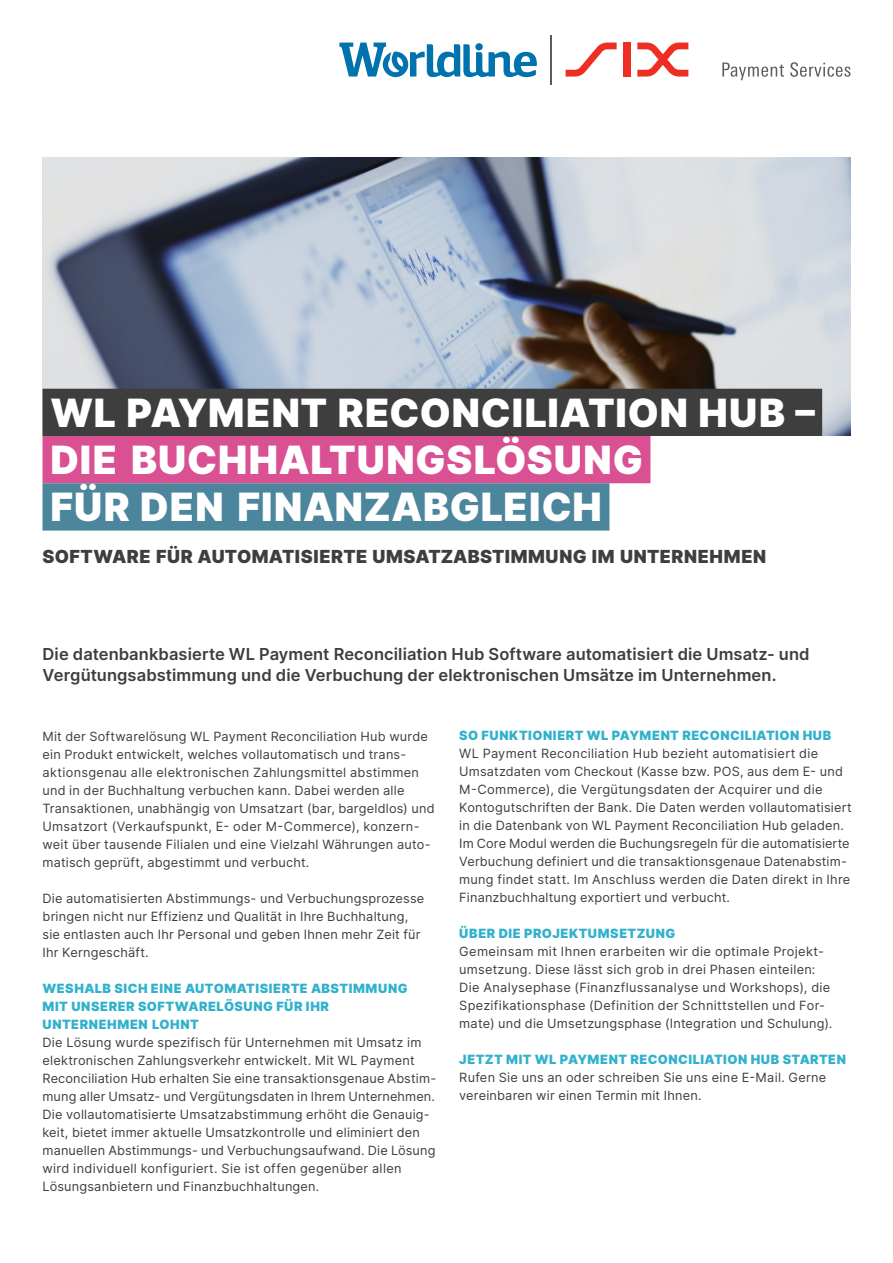
<style>
.page{position:relative;width:893px;height:1263px;background:#fff}
.page>*{position:absolute;margin:0;border:0;box-sizing:border-box;transform-origin:0 0}
.t1{font:900 39px/47.2px "Inter";letter-spacing:.025em;color:#fff}
.t2{font:900 18px "Inter";letter-spacing:.025em;color:#3e3e3f}
.t3{font:600 16.5px/21px "Inter";letter-spacing:.005em;color:#3e3e3f}
.t4{font:12.75px/18px "Inter";letter-spacing:.015em;color:#3e3e3f}
.t5{font:900 12.75px/18px "Inter";letter-spacing:.04em;color:#32b1cc}
</style>
<div class="page">
<img style="left:43px;top:158px;width:807px;height:278px">
<svg style="left:339px;top:43px;width:198px;height:34px"></svg>
<svg style="left:566px;top:43px;width:51px;height:34px"></svg>
<div style="left:623px;top:43px;width:8px;height:34px;background:#ee2e22"></div>
<svg style="left:637px;top:43px;width:51px;height:34px"></svg>
<svg style="left:722px;top:62px;width:128px;height:18px"></svg>
<hr style="left:550px;top:35px;width:2px;height:49px;background:#5c5c5f">
<div style="left:43px;top:389px;width:779px;height:47px;background:#3e3e3f"></div>
<div style="left:43px;top:436px;width:607px;height:47px;background:#d95093"></div>
<div style="left:43px;top:483px;width:566px;height:48px;background:#4b869d"></div>
<h1 class="t1" style="left:50px;top:388px;width:766px">WL PAYMENT RECONCILIATION HUB –<br>DIE BUCHHALTUNGSLÖSUNG<br>FÜR DEN FINANZABGLEICH</h1>
<h2 class="t2" style="left:43px;top:543px;width:725px">SOFTWARE FÜR AUTOMATISIERTE UMSATZABSTIMMUNG IM UNTERNEHMEN</h2>
<p class="t3" style="left:43px;top:644px;width:768px">Die datenbankbasierte WL Payment Reconciliation Hub Software automatisiert die Umsatz- und<br>Vergütungsabstimmung und die Verbuchung der elektronischen Umsätze im Unternehmen.</p>
<p class="t4" style="left:43px;top:727px;width:394px">Mit der Softwarelösung WL Payment Reconciliation Hub wurde ein Produkt entwickelt, welches vollautomatisch und trans&shy;aktionsgenau alle elektronischen Zahlungsmittel abstimmen und in der Buchhaltung verbuchen kann. Dabei werden alle Transaktionen, unabhängig von Umsatzart (bar, bargeldlos) und Umsatzort (Verkaufspunkt, E- oder M-Commerce), konzern&shy;weit über tausende Filialen und eine Vielzahl Währungen auto&shy;matisch geprüft, abgestimmt und verbucht.</p>
<p class="t4" style="left:43px;top:889px;width:383px">Die automatisierten Abstimmungs- und Verbuchungsprozesse bringen nicht nur Effizienz und Qualität in Ihre Buchhaltung, sie entlasten auch Ihr Personal und geben Ihnen mehr Zeit für Ihr Kerngeschäft.</p>
<p class="t5" style="left:43px;top:979px;width:367px">WESHALB SICH EINE AUTOMATISIERTE ABSTIMMUNG<br>MIT UNSERER SOFTWARELÖSUNG FÜR IHR<br>UNTERNEHMEN LOHNT</p>
<p class="t4" style="left:43px;top:1033px;width:395px">Die Lösung wurde spezifisch für Unternehmen mit Umsatz im elektronischen Zahlungsverkehr entwickelt. Mit WL Payment Reconciliation Hub erhalten Sie eine transaktionsgenaue Abstim&shy;mung aller Umsatz- und Vergütungsdaten in Ihrem Unternehmen.<br>Die vollautomatisierte Umsatzabstimmung erhöht die Genauig&shy;keit, bietet immer aktuelle Umsatzkontrolle und eliminiert den manuellen Abstimmungs- und Verbuchungsaufwand. Die Lösung wird individuell konfiguriert. Sie ist offen gegenüber allen Lösungsanbietern und Finanzbuchhaltungen.</p>
<p class="t5" style="left:459px;top:726px;width:373px">SO FUNKTIONIERT WL PAYMENT RECONCILIATION HUB</p>
<p class="t4" style="left:459px;top:744px;width:394px">WL Payment Reconciliation Hub bezieht automatisiert die Umsatzdaten vom Checkout (Kasse bzw. POS, aus dem E- und M-Commerce), die Vergütungsdaten der Acquirer und die Kontogutschriften der Bank. Die Daten werden vollautomatisiert in die Datenbank von WL Payment Reconciliation Hub geladen.<br>Im Core Modul werden die Buchungsregeln für die automatisierte Verbuchung definiert und die transaktionsgenaue Datenabstim&shy;mung findet statt. Im Anschluss werden die Daten direkt in Ihre Finanzbuchhaltung exportiert und verbucht.</p>
<p class="t5" style="left:459px;top:924px;width:218px">ÜBER DIE PROJEKTUMSETZUNG</p>
<p class="t4" style="left:459px;top:942px;width:375px">Gemeinsam mit Ihnen erarbeiten wir die optimale Projekt&shy;umsetzung. Diese lässt sich grob in drei Phasen einteilen:<br>Die Analysephase (Finanzflussanalyse und Workshops), die Spezifikationsphase (Definition der Schnittstellen und For&shy;mate) und die Umsetzungsphase (Integration und Schulung).</p>
<p class="t5" style="left:459px;top:1050px;width:388px">JETZT MIT WL PAYMENT RECONCILIATION HUB STARTEN</p>
<p class="t4" style="left:459px;top:1068px;width:369px">Rufen Sie uns an oder schreiben Sie uns eine E-Mail. Gerne vereinbaren wir einen Termin mit Ihnen.</p>
</div>
